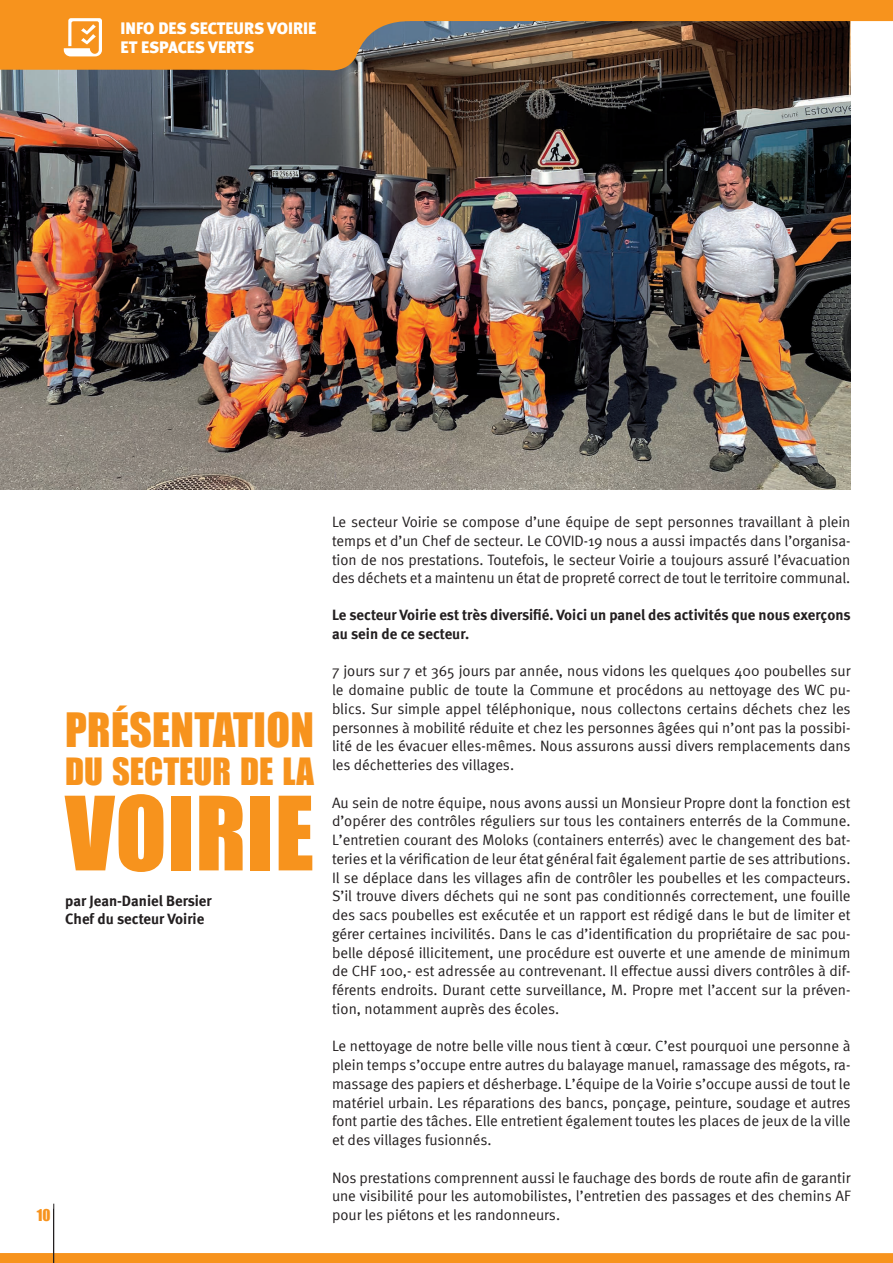
<style>
.page{position:relative;width:893px;height:1263px;background:#fff}
.page>*{position:absolute;margin:0;border:0;box-sizing:border-box;transform-origin:0 0}
.t1{font:94.5px "Impact";letter-spacing:.005em;color:#f7931d}
.t2{font:43.5px "Impact";letter-spacing:.005em;color:#f7931d}
.t3{font:34.5px "Impact";color:#f7931d}
.t4{font:900 16.5px/19.8px "Meta";color:#fff}
.t5{font:15px/18.8px "Meta Normal";letter-spacing:-.005em;color:#231f20;text-align:justify}
.t6{font:700 15px/18px "Meta";color:#231f20}
.t7{font:15px "Impact";color:#f7931d}
</style>
<div class="page">
<img style="left:0;top:70px;width:850px;height:419px">
<svg style="left:0;top:0;width:893px;height:70px;background:#b77730"></svg>
<svg style="left:296px;top:0;width:114px;height:70px;background:#c98432"></svg>
<svg style="left:0;top:1220px;width:893px;height:43px"></svg>
<svg style="left:64px;top:18px;width:38px;height:38px"></svg>
<hr style="left:53px;top:1204px;width:1px;height:59px;background:#231f20">
<p class="t4" style="left:121px;top:18px;width:197px">INFO DES SECTEURS VOIRIE<br>ET ESPACES VERTS</p>
<h2 class="t2" style="left:65px;top:696px;width:250px">PRÉSENTATION</h2>
<h3 class="t3" style="left:65px;top:745px;width:250px">DU SECTEUR DE LA</h3>
<h1 class="t1" style="left:65px;top:760px;width:250px">VOIRIE</h1>
<p class="t6" style="left:65px;top:892px;width:148px">par Jean-Daniel Bersier<br>Chef du secteur Voirie</p>
<p class="t7" style="left:37px;top:1203px;width:15px">10</p>
<p class="t5" style="left:332px;top:512px;width:520px">Le secteur Voirie se compose d’une équipe de sept personnes travaillant à plein temps et d’un Chef de secteur. Le COVID-19 nous a aussi impactés dans l’organisa&shy;tion de nos prestations. Toutefois, le secteur Voirie a toujours assuré l’évacuation des déchets et a maintenu un état de propreté correct de tout le territoire communal.</p>
<p class="t6" style="left:332px;top:605px;width:520px;line-height:18.8px">Le secteur Voirie est très diversifié. Voici un panel des activités que nous exerçons au sein de ce secteur.</p>
<p class="t5" style="left:332px;top:662px;width:520px">7 jours sur 7 et 365 jours par année, nous vidons les quelques 400 poubelles sur le domaine public de toute la Commune et procédons au nettoyage des WC pu&shy;blics. Sur simple appel téléphonique, nous collectons certains déchets chez les personnes à mobilité réduite et chez les personnes âgées qui n’ont pas la possibi&shy;lité de les évacuer elles-mêmes. Nous assurons aussi divers remplacements dans les déchetteries des villages.</p>
<p class="t5" style="left:332px;top:793px;width:520px">Au sein de notre équipe, nous avons aussi un Monsieur Propre dont la fonction est d’opérer des contrôles réguliers sur tous les containers enterrés de la Commune.<br>L’entretien courant des Moloks (containers enterrés) avec le changement des bat&shy;teries et la vérification de leur état général fait également partie de ses attributions.<br>Il se déplace dans les villages afin de contrôler les poubelles et les compacteurs.<br>S’il trouve divers déchets qui ne sont pas conditionnés correctement, une fouille des sacs poubelles est exécutée et un rapport est rédigé dans le but de limiter et gérer certaines incivilités. Dans le cas d’identification du propriétaire de sac pou&shy;belle déposé illicitement, une procédure est ouverte et une amende de minimum de CHF 100,- est adressée au contrevenant. Il effectue aussi divers contrôles à dif&shy;férents endroits. Durant cette surveillance, M. Propre met l’accent sur la préven&shy;tion, notamment auprès des écoles.</p>
<p class="t5" style="left:332px;top:1037px;width:520px">Le nettoyage de notre belle ville nous tient à cœur. C’est pourquoi une personne à plein temps s’occupe entre autres du balayage manuel, ramassage des mégots, ra&shy;massage des papiers et désherbage. L’équipe de la Voirie s’occupe aussi de tout le matériel urbain. Les réparations des bancs, ponçage, peinture, soudage et autres font partie des tâches. Elle entretient également toutes les places de jeux de la ville et des villages fusionnés.</p>
<p class="t5" style="left:332px;top:1168px;width:520px">Nos prestations comprennent aussi le fauchage des bords de route afin de garantir une visibilité pour les automobilistes, l’entretien des passages et des chemins AF pour les piétons et les randonneurs.</p>
</div>
